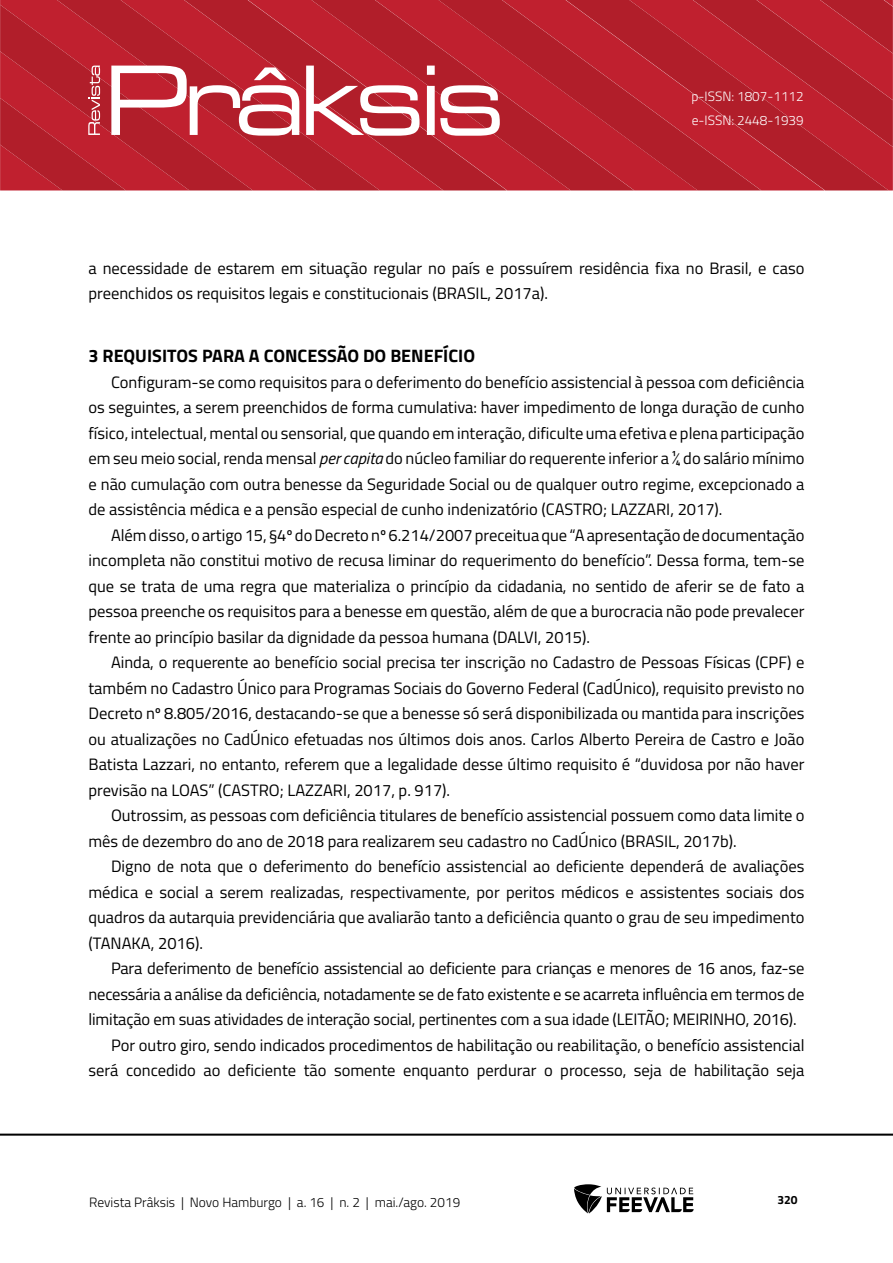
<style>
.page{position:relative;width:893px;height:1263px;background:#fff}
.page>*{position:absolute;margin:0;border:0;box-sizing:border-box;transform-origin:0 0}
.TITILO_1{font:700 18px "Titillium Web";color:#000}
.Corpo_de_texto{font:16.5px/25.5px "Titillium Web";color:#000;text-align:justify}
.t1{font:300 13.5px "Titillium Web";color:#000}
.t2{font:300 13.5px/24px "Titillium Web";color:#fff}
.t3{font:700 12px "Titillium Web";color:#000}
.s1{font-style:italic}
</style>
<div class="page">
<svg style="left:0;top:5px;width:56px;height:46px;background:#b7202d"></svg>
<svg style="left:56px;top:0;width:128px;height:51px;background:#b81f2d"></svg>
<svg style="left:184px;top:0;width:127px;height:51px;background:#b8202d"></svg>
<svg style="left:311px;top:0;width:127px;height:51px;background:#b8202d"></svg>
<svg style="left:438px;top:0;width:127px;height:190px;background:#b9202d"></svg>
<svg style="left:565px;top:0;width:324px;height:190px;background:#b8202d"></svg>
<svg style="left:692px;top:0;width:201px;height:147px;background:#b8202d"></svg>
<hr style="left:0;top:1133px;width:893px;height:3px;background:#000">
<svg style="left:574px;top:1184px;width:120px;height:29px"></svg>
<svg style="left:0;top:51px;width:500px;height:139px;background:#c13d48"></svg>
<p class="t2" style="left:691px;top:84px;width:114px">p-ISSN: 1807-1112 e-ISSN: 2448-1939</p>
<p class="Corpo_de_texto" style="left:88px;top:254px;width:717px">a necessidade de estarem em situação regular no país e possuírem residência fixa no Brasil, e caso preenchidos os requisitos legais e constitucionais (BRASIL, 2017a).</p>
<p class="TITILO_1" style="left:88px;top:342px;width:388px">3 REQUISITOS PARA A CONCESSÃO DO BENEFÍCIO</p>
<p class="Corpo_de_texto" style="left:88px;top:368px;width:717px;text-indent:22px">Configuram-se como requisitos para o deferimento do benefício assistencial à pessoa com deficiência os seguintes, a serem preenchidos de forma cumulativa: haver impedimento de longa duração de cunho físico, intelectual, mental ou sensorial, que quando em interação, dificulte uma efetiva e plena participação em seu meio social, renda mensal <span class="s1">per capita</span> do núcleo familiar do requerente inferior a ¼ do salário mínimo e não cumulação com outra benesse da Seguridade Social ou de qualquer outro regime, excepcionado a de assistência médica e a pensão especial de cunho indenizatório (CASTRO; LAZZARI, 2017).</p>
<p class="Corpo_de_texto" style="left:88px;top:521px;width:717px;text-indent:22px">Além disso, o artigo 15, §4º do Decreto nº 6.214/2007 preceitua que “A apresentação de documentação incompleta não constitui motivo de recusa liminar do requerimento do benefício”. Dessa forma, tem-se que se trata de uma regra que materializa o princípio da cidadania, no sentido de aferir se de fato a pessoa preenche os requisitos para a benesse em questão, além de que a burocracia não pode prevalecer frente ao princípio basilar da dignidade da pessoa humana (DALVI, 2015).</p>
<p class="Corpo_de_texto" style="left:88px;top:649px;width:717px;text-indent:22px">Ainda, o requerente ao benefício social precisa ter inscrição no Cadastro de Pessoas Físicas (CPF) e também no Cadastro Único para Programas Sociais do Governo Federal (CadÚnico), requisito previsto no Decreto nº 8.805/2016, destacando-se que a benesse só será disponibilizada ou mantida para inscrições ou atualizações no CadÚnico efetuadas nos últimos dois anos. Carlos Alberto Pereira de Castro e João Batista Lazzari, no entanto, referem que a legalidade desse último requisito é “duvidosa por não haver previsão na LOAS” (CASTRO; LAZZARI, 2017, p. 917).</p>
<p class="Corpo_de_texto" style="left:88px;top:802px;width:717px;text-indent:22px">Outrossim, as pessoas com deficiência titulares de benefício assistencial possuem como data limite o mês de dezembro do ano de 2018 para realizarem seu cadastro no CadÚnico (BRASIL, 2017b).</p>
<p class="Corpo_de_texto" style="left:88px;top:853px;width:717px;text-indent:22px">Digno de nota que o deferimento do benefício assistencial ao deficiente dependerá de avaliações médica e social a serem realizadas, respectivamente, por peritos médicos e assistentes sociais dos quadros da autarquia previdenciária que avaliarão tanto a deficiência quanto o grau de seu impedimento (TANAKA, 2016).</p>
<p class="Corpo_de_texto" style="left:88px;top:955px;width:717px;text-indent:22px">Para deferimento de benefício assistencial ao deficiente para crianças e menores de 16 anos, faz-se necessária a análise da deficiência, notadamente se de fato existente e se acarreta influência em termos de limitação em suas atividades de interação social, pertinentes com a sua idade (LEITÃO; MEIRINHO, 2016).</p>
<p class="Corpo_de_texto" style="left:88px;top:1031px;width:717px;text-align:right">Por outro giro, sendo indicados procedimentos de habilitação ou reabilitação, o benefício assistencial será concedido ao deficiente tão somente enquanto perdurar o processo, seja de habilitação seja</p>
<p class="t1" style="left:89px;top:1192px;width:372px">Revista Prâksis | Novo Hamburgo | a. 16 | n. 2 | mai./ago. 2019</p>
<p class="t3" style="left:777px;top:1190px;width:22px">320</p>
</div>
